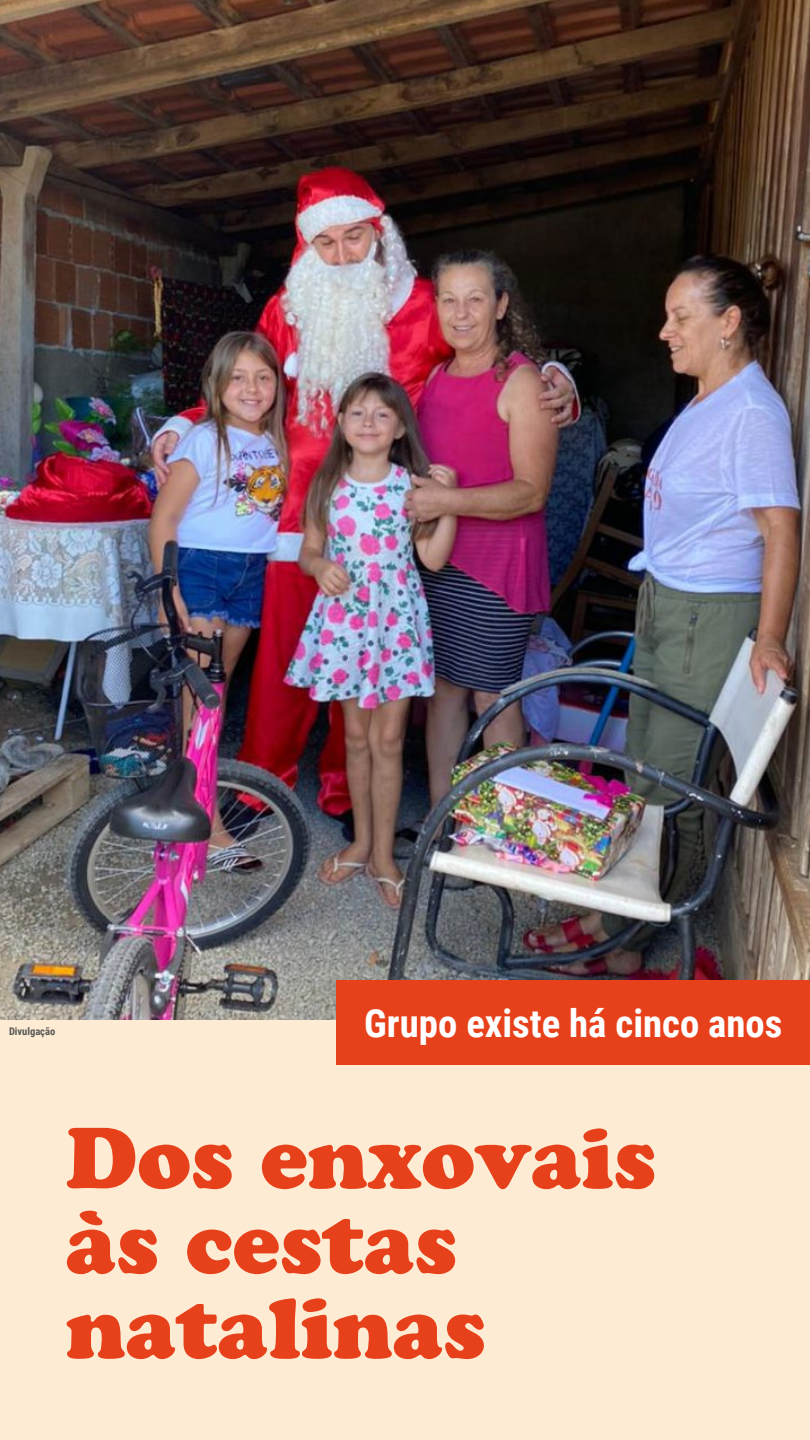
<style>
.page{position:relative;width:810px;height:1440px;background:#feebd3}
.page>*{position:absolute;margin:0;border:0;box-sizing:border-box;transform-origin:0 0}
.t1{font:84.97px/85px "Cooper Black Std";color:#e7411c}
.t2{font:700 38.78px "Roboto Condensed";color:#fff}
.t3{font:700 10.5px "Roboto Condensed";color:#575756}
</style>
<div class="page">
<img style="left:0;top:0;width:810px;height:1019px">
<div style="left:337px;top:981px;width:473px;height:84px;background:#e7411c"></div>
<p class="t3" style="left:9px;top:1024px;width:48px">Divulgação</p>
<p class="t2" style="left:364px;top:996px;width:420px">Grupo existe há cinco anos</p>
<p class="t1" style="left:66px;top:1116px;width:592px">Dos enxovais às cestas natalinas</p>
</div>
